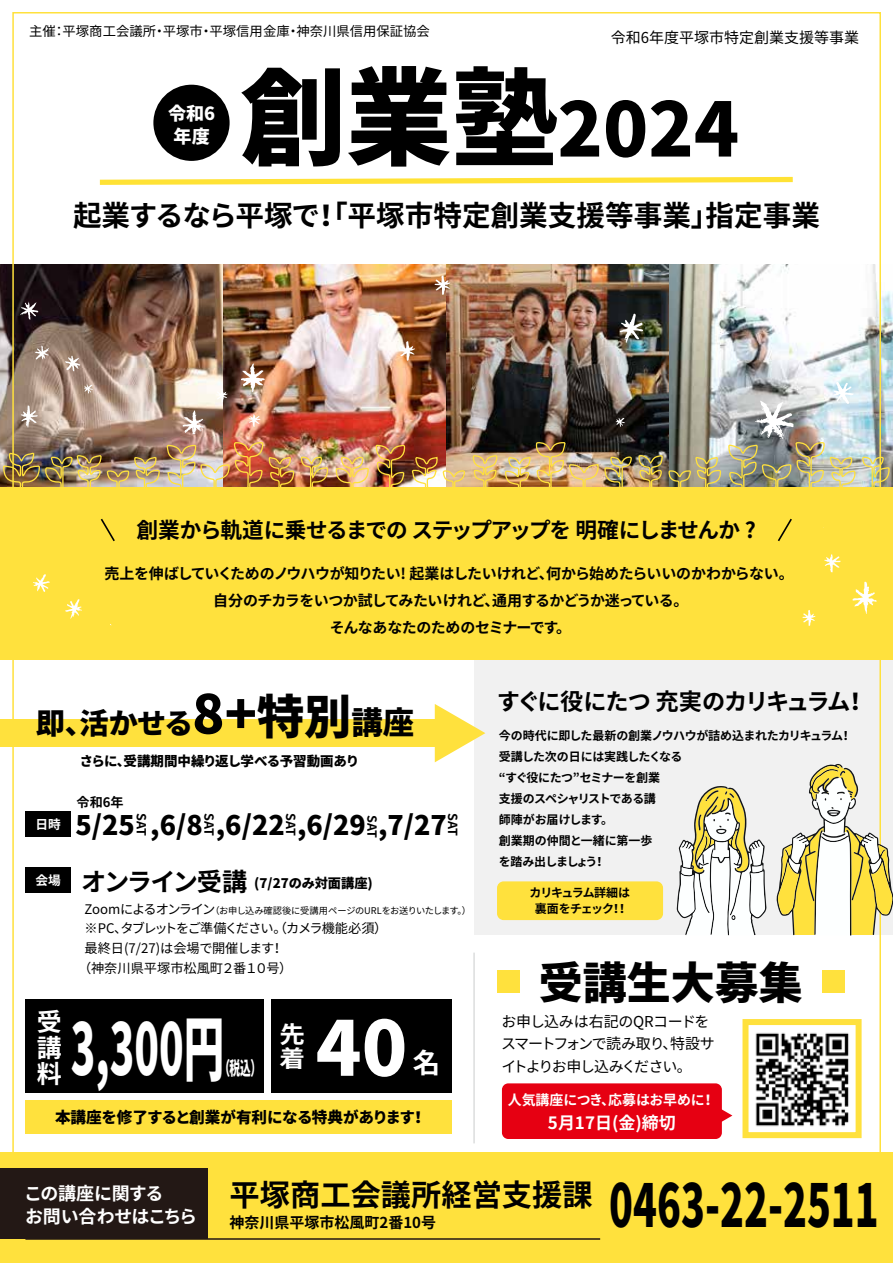
<style>
.page{position:relative;width:893px;height:1263px;background:#fff}
.page>*{position:absolute;margin:0;border:0;box-sizing:border-box;transform-origin:0 0}
.t1{font:900 75.3px "Noto Sans CJ Kjp";color:#fff}
.t2{font:900 74.55px "Noto Sans CJ Kjp";color:#000}
.t3{font:900 71.25px "Noto Sans CJ Kjp";color:#fff;scale:.57 1}
.t4{font:900 59.25px "Noto Sans CJ Kjp";color:#000;scale:.66 1}
.t5{font:900 43.95px "Noto Sans CJ Kjp";color:#000}
.t6{font:700 30.3px "Noto Sans CJ Kjp";color:#000}
.t7{font:900 29.25px "Noto Sans CJ Kjp";color:#000}
.t8{font:700 28.65px "Noto Sans CJ Kjp";color:#000}
.t9{font:700 27.6px "Noto Sans CJ Kjp";color:#fff}
.t10{font:900 26.85px "Noto Sans CJ Kjp";color:#000}
.t11{font:700 25.2px "Noto Sans CJ Kjp";letter-spacing:-.07em;color:#000}
.t12{font:700 24.9px/26.2px "Noto Sans CJ Kjp";color:#fff;text-align:justify}
.t13{font:700 23.4px/24px "Noto Sans CJ Kjp";color:#fff;scale:1.09 1}
.t14{font:700 23.25px "Noto Sans CJ Kjp";letter-spacing:-.075em;color:#000}
.t15{font:700 21.75px "Noto Sans CJ Kjp";letter-spacing:-.065em;color:#000}
.t16{font:900 18.75px "Noto Sans CJ Kjp";color:#fff;scale:.57 1}
.t17{font:900 18.15px/22.6px "Noto Sans CJ Kjp";color:#fff;text-align:center}
.t18{font:700 18px/22.5px "Noto Sans CJ Kjp";letter-spacing:-.025em;color:#fff}
.t19{font:700 16.95px "Noto Sans CJ Kjp";color:#fff}
.t20{font:900 15.6px "Noto Sans CJ Kjp";letter-spacing:-.015em;color:#000}
.t21{font:700 15px/27px "Noto Sans CJ Kjp";letter-spacing:-.035em;color:#000;text-align:center}
.t22{font:15px/22.5px "Noto Sans CJ Kjp";letter-spacing:-.06em;color:#000}
.t23{font:15px "Noto Sans CJ Kjp";color:#000}
.t24{font:700 15px "Noto Sans CJ Kjp";color:#000}
.t25{font:700 13.95px "Noto Sans CJ Kjp";color:#fff}
.t26{font:900 13.5px "Noto Sans CJ Kjp";letter-spacing:-.005em;color:#000}
.t27{font:13.35px "Noto Sans CJ Kjp";color:#000}
.t28{font:13.2px "Noto Sans CJ Kjp";color:#000}
.t29{font:13.2px "Noto Sans CJ Kjp";letter-spacing:-.095em;color:#000}
.t30{font:900 13.2px "Noto Sans CJ Kjp";color:#000}
.t31{font:700 13.05px "Noto Sans CJ Kjp";color:#000}
.t32{font:700 12.75px "Noto Sans CJ Kjp";color:#fff}
.t33{font:700 12.6px "Noto Sans CJ Kjp";letter-spacing:-.04em;color:#000}
.t34{font:700 12px/21px "Noto Sans CJ Kjp";letter-spacing:-.035em;color:#000}
.t35{font:700 12px/16.5px "Noto Sans CJ Kjp";letter-spacing:-.095em;color:#000;text-align:center}
.t36{font:9.3px "Noto Sans CJ Kjp";letter-spacing:-.02em;color:#000}
.s1{font-size:105.75px}
.s2{font-size:53.25px}
.s3{font-size:47.1px}
.s4{font-size:31.35px}
.s5{font-size:13.2px}
</style>
<div class="page">
<div style="left:25px;top:1100px;width:427px;height:33px;background:#ffe13d"></div>
<div style="left:25px;top:812px;width:46px;height:25px;background:#000"></div>
<div style="left:474px;top:659px;width:419px;height:276px;background:#f1f1f1"></div>
<div style="left:153px;top:85px;width:77px;height:76px;background:#000;border-radius:50%"></div>
<svg style="left:99px;top:176px;width:694px;height:9px"></svg>
<img style="left:0;top:264px;width:893px;height:41px">
<div style="left:0;top:487px;width:893px;height:172px;background:#ffe13d"></div>
<img style="left:0;top:305px;width:893px;height:182px">
<svg style="left:100px;top:518px;width:15px;height:24px"></svg>
<svg style="left:777px;top:518px;width:15px;height:24px"></svg>
<svg style="left:65px;top:356px;width:15px;height:15px"></svg>
<svg style="left:21px;top:406px;width:17px;height:22px"></svg>
<svg style="left:833px;top:382px;width:21px;height:22px"></svg>
<svg style="left:65px;top:599px;width:17px;height:20px"></svg>
<svg style="left:852px;top:582px;width:25px;height:32px"></svg>
<svg style="left:33px;top:574px;width:17px;height:18px"></svg>
<svg style="left:824px;top:554px;width:17px;height:18px"></svg>
<svg style="left:802px;top:610px;width:13px;height:16px"></svg>
<svg style="left:84px;top:384px;width:9px;height:9px"></svg>
<svg style="left:183px;top:410px;width:21px;height:25px"></svg>
<svg style="left:216px;top:388px;width:12px;height:15px"></svg>
<svg style="left:35px;top:346px;width:16px;height:14px"></svg>
<svg style="left:399px;top:341px;width:16px;height:20px"></svg>
<svg style="left:249px;top:413px;width:11px;height:14px"></svg>
<svg style="left:620px;top:314px;width:23px;height:30px"></svg>
<svg style="left:755px;top:401px;width:38px;height:42px"></svg>
<svg style="left:241px;top:364px;width:24px;height:28px"></svg>
<svg style="left:20px;top:301px;width:19px;height:19px"></svg>
<svg style="left:434px;top:275px;width:16px;height:20px"></svg>
<svg style="left:616px;top:418px;width:9px;height:9px"></svg>
<div style="left:0;top:719px;width:438px;height:27px;background:#ffe13d"></div>
<div style="left:497px;top:970px;width:22px;height:23px;background:#ffe13d"></div>
<div style="left:822px;top:970px;width:23px;height:23px;background:#ffe13d"></div>
<div style="left:0;top:1152px;width:893px;height:111px;background:#ffe13d"></div>
<hr style="left:25px;top:1238px;width:575px;height:2px;background:#231815">
<div style="left:742px;top:1019px;width:120px;height:119px;border:6px solid #ffe13d"></div>
<div style="left:502px;top:1083px;width:220px;height:56px;background:#e60012;border-radius:6px"></div>
<svg style="left:722px;top:1109px;width:10px;height:13px"></svg>
<hr style="left:473px;top:952px;width:2px;height:191px;background:#dcdddd">
<div style="left:25px;top:867px;width:46px;height:25px;background:#000"></div>
<svg style="left:435px;top:704px;width:50px;height:58px"></svg>
<div style="left:497px;top:881px;width:166px;height:39px;background:#ffe13d;border-radius:7px"></div>
<div style="left:0;top:1168px;width:207px;height:71px;background:#231815"></div>
<svg style="left:677px;top:786px;width:89px;height:149px"></svg>
<svg style="left:776px;top:764px;width:117px;height:172px"></svg>
<div style="left:25px;top:1000px;width:239px;height:93px;background:#000"></div>
<div style="left:271px;top:1000px;width:181px;height:93px;background:#000"></div>
<img style="left:755px;top:1032px;width:94px;height:95px">
<p class="t27" style="left:29px;top:23px;width:402px">主催：平塚商工会議所・平塚市・平塚信用金庫・神奈川県信用保証協会</p>
<p class="t23" style="left:611px;top:29px;width:250px">令和6年度平塚市特定創業支援等事業</p>
<h2 class="t2" style="left:240px;top:87px;width:501px"><span class="s1">創業塾</span>2024</h2>
<h3 class="t17" style="left:168px;top:102px;width:49px">令和6年度</h3>
<h3 class="t8" style="left:73px;top:199px;width:748px">起業するなら平塚で！「平塚市特定創業支援等事業」指定事業</h3>
<h3 class="t15" style="left:137px;top:517px;width:621px">創業から軌道に乗せるまでの ステップアップを 明確にしませんか ?</h3>
<p class="t21" style="left:104px;top:560px;width:691px">売上を伸ばしていくためのノウハウが知りたい! 起業はしたいけれど、何から始めたらいいのかわからない。自分のチカラをいつか試してみたいけれど、通用するかどうか迷っている。<br>そんなあなたのためのセミナーです。</p>
<h3 class="t7" style="left:36px;top:706px;width:380px">即、活かせる<span class="s2">8+</span><span class="s3">特別</span><span class="s4">講座</span></h3>
<p class="t26" style="left:80px;top:753px;width:281px">さらに、受講期間中繰り返し学べる予習動画あり</p>
<p class="t31" style="left:77px;top:795px;width:49px">令和6年</p>
<h3 class="t10" style="left:76px;top:810px;width:61px">5/25</h3>
<p class="t33" style="left:149px;top:813px;width:24px;rotate:90deg">SAT</p>
<h3 class="t10" style="left:150px;top:810px;width:298px">,6/8 ,6/22 ,6/29 ,7/27</h3>
<h3 class="t11" style="left:35px;top:867px;width:213px"><sup>会場</sup> オンライン受講</h3>
<p class="t36" style="left:84px;top:905px;width:388px"><span class="s5">Zoomによるオンライン</span>（お申し込み確認後に受講用ページのURLをお送りいたします。）</p>
<p class="t29" style="left:84px;top:921px;width:304px">※PC、タブレットをご準備ください。（カメラ機能必須）</p>
<p class="t28" style="left:84px;top:941px;width:201px">最終日(7/27)は会場で開催します！</p>
<p class="t28" style="left:78px;top:961px;width:216px">（神奈川県平塚市松風町２番１０号）</p>
<p class="t33" style="left:216px;top:813px;width:24px;rotate:90deg">SAT</p>
<p class="t33" style="left:298px;top:813px;width:24px;rotate:90deg">SAT</p>
<p class="t33" style="left:379px;top:815px;width:24px;rotate:90deg">SAT</p>
<p class="t33" style="left:460px;top:813px;width:24px;rotate:90deg">SAT</p>
<p class="t30" style="left:254px;top:876px;width:120px">(7/27のみ対面講座)</p>
<p class="t32" style="left:35px;top:817px;width:27px">日時</p>
<h3 class="t12" style="left:37px;top:1009px;width:26px">受講料</h3>
<h1 class="t1" style="left:316px;top:1006px;width:93px">40</h1>
<h3 class="t3" style="left:71px;top:1009px;width:271px">3,300円</h3>
<h3 class="t13" style="left:280px;top:1023px;width:25px">先着</h3>
<h3 class="t16" style="left:219px;top:1057px;width:75px">（税込）</h3>
<h3 class="t9" style="left:413px;top:1047px;width:29px">名</h3>
<h3 class="t20" style="left:55px;top:1109px;width:372px">本講座を修了すると創業が有利になる特典があります！</h3>
<h3 class="t14" style="left:497px;top:688px;width:372px">すぐに役にたつ 充実のカリキュラム！</h3>
<p class="t34" style="left:499px;top:725px;width:354px">今の時代に即した最新の創業ノウハウが詰め込まれたカリキュラム！受講した次の日には実践したくなる<br>“すぐ役にたつ”セミナーを創業<br>支援のスペシャリストである講<br>師陣がお届けします。<br>創業期の仲間と一緒に第一歩<br>を踏み出しましょう！</p>
<p class="t35" style="left:529px;top:884px;width:102px">カリキュラム詳細は裏面をチェック！！</p>
<h3 class="t5" style="left:539px;top:958px;width:265px">受講生大募集</h3>
<p class="t22" style="left:501px;top:1010px;width:215px">お申し込みは右記のQRコードをスマートフォンで読み取り、特設サイトよりお申し込みください。</p>
<p class="t25" style="left:508px;top:1091px;width:209px">人気講座につき、応募はお早めに！</p>
<h3 class="t19" style="left:548px;top:1113px;width:129px">5月17日(金)締切</h3>
<h3 class="t18" style="left:24px;top:1183px;width:174px">この講座に関する<br>お問い合わせはこちら</h3>
<h3 class="t6" style="left:230px;top:1178px;width:365px">平塚商工会議所経営支援課</h3>
<p class="t24" style="left:230px;top:1214px;width:208px">神奈川県平塚市松風町2番10号</p>
<h3 class="t4" style="left:609px;top:1172px;width:410px">0463-22-2511</h3>
</div>
